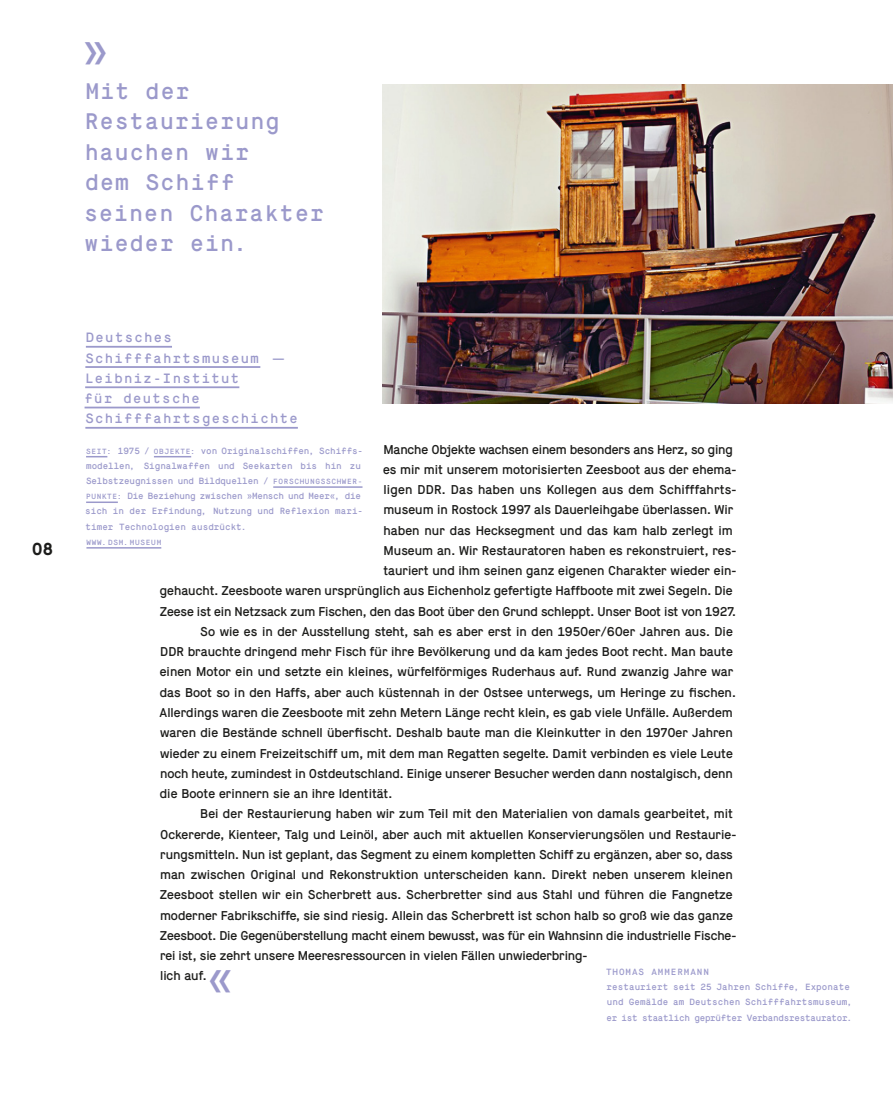
<style>
.page{position:relative;width:893px;height:1106px;background:#fff}
.page>*{position:absolute;margin:0;border:0;box-sizing:border-box;transform-origin:0 0}
.t1{font:45px "Maison Mono";color:#9b99cb}
.t2{font:22.5px/30.3px "Maison Mono";letter-spacing:.05em;color:#9b99cb}
.t3{font:700 17.25px "Maison";color:#1d1d1b}
.t4{font:13.5px/20.2px "Maison Mono";letter-spacing:.1em;color:#9b99cb}
.t5{font:12.75px "Maison";color:#1d1d1b}
.t6{font:9px/15.1px "Maison Mono";letter-spacing:-.005em;color:#9b99cb}
.t7{font:7.5px "Maison Mono";letter-spacing:.1em;color:#9b99cb}
.s1{font-size:7.5px}
</style>
<div class="page">
<hr style="left:86px;top:346px;width:86px;height:2px;background:#9b99cb">
<hr style="left:85px;top:366px;width:175px;height:2px;background:#9b99cb">
<hr style="left:85px;top:386px;width:154px;height:2px;background:#9b99cb">
<hr style="left:85px;top:406px;width:115px;height:2px;background:#9b99cb">
<hr style="left:85px;top:427px;width:213px;height:2px;background:#9b99cb">
<svg style="left:86px;top:456px;width:21px;height:1px"></svg>
<hr style="left:154px;top:456px;width:37px;height:1px;background:#9b99cb">
<hr style="left:273px;top:486px;width:89px;height:2px;background:#9b99cb">
<hr style="left:86px;top:501px;width:32px;height:2px;background:#9b99cb">
<hr style="left:86px;top:547px;width:75px;height:1px;background:#9b99cb">
<img style="left:383px;top:84px;width:510px;height:319px">
<h3 class="t3" style="left:32px;top:538px;width:23px">08</h3>
<h1 class="t1" style="left:81px;top:24px;width:29px">»</h1>
<h2 class="t2" style="left:84px;top:76px;width:242px">Mit der<br>Restaurierung hauchen wir<br>dem Schiff seinen Charakter wieder ein.</h2>
<p class="t4" style="left:85px;top:328px;width:215px">Deutsches<br>Schifffahrtsmuseum —<br>Leibniz-Institut<br>für deutsche<br>Schifffahrtsgeschichte</p>
<p class="t6" style="left:85px;top:443px;width:279px"><span class="s1">SEIT:</span> 1975 / <span class="s1">OBJEKTE:</span> von Originalschiffen, Schiffs&shy;modellen, Signalwaffen und Seekarten bis hin zu Selbstzeugnissen und Bildquellen / <span class="s1">FORSCHUNGSSCHWER-PUNKTE:</span> Die Beziehung zwischen »Mensch und Meer«, die sich in der Erfindung, Nutzung und Reflexion mari&shy;timer Technologien ausdrückt.</p>
<p class="t7" style="left:86px;top:538px;width:76px">WWW.DSM.MUSEUM</p>
<p class="t5" style="left:383px;top:441px;width:351px">Manche Objekte wachsen einem besonders ans Herz, so ging</p>
<p class="t5" style="left:383px;top:462px;width:355px">es mir mit unserem motorisierten Zeesboot aus der ehema-</p>
<p class="t5" style="left:384px;top:482px;width:354px">ligen DDR. Das haben uns Kollegen aus dem Schifffahrts-</p>
<p class="t5" style="left:383px;top:502px;width:351px">museum in Rostock 1997 als Dauerleihgabe überlassen. Wir</p>
<p class="t5" style="left:384px;top:522px;width:351px">haben nur das Hecksegment und das kam halb zerlegt im</p>
<p class="t5" style="left:383px;top:543px;width:354px">Museum an. Wir Restauratoren haben es rekonstruiert, res-</p>
<p class="t5" style="left:383px;top:563px;width:355px">tauriert und ihm seinen ganz eigenen Charakter wieder ein-</p>
<p class="t5" style="left:160px;top:583px;width:574px">gehaucht. Zeesboote waren ursprünglich aus Eichenholz gefertigte Haffboote mit zwei Segeln. Die</p>
<p class="t5" style="left:160px;top:603px;width:577px">Zeese ist ein Netzsack zum Fischen, den das Boot über den Grund schleppt. Unser Boot ist von 1927.</p>
<p class="t5" style="left:200px;top:624px;width:534px">So wie es in der Ausstellung steht, sah es aber erst in den 1950er/60er Jahren aus. Die</p>
<p class="t5" style="left:160px;top:644px;width:574px">DDR brauchte dringend mehr Fisch für ihre Bevölkerung und da kam jedes Boot recht. Man baute</p>
<p class="t5" style="left:160px;top:664px;width:575px">einen Motor ein und setzte ein kleines, würfelförmiges Ruderhaus auf. Rund zwanzig Jahre war</p>
<p class="t5" style="left:160px;top:684px;width:578px">das Boot so in den Haffs, aber auch küstennah in der Ostsee unterwegs, um Heringe zu fischen.</p>
<p class="t5" style="left:160px;top:705px;width:575px">Allerdings waren die Zeesboote mit zehn Metern Länge recht klein, es gab viele Unfälle. Außerdem</p>
<p class="t5" style="left:160px;top:725px;width:574px">waren die Bestände schnell überfischt. Deshalb baute man die Kleinkutter in den 1970er Jahren</p>
<p class="t5" style="left:160px;top:745px;width:574px">wieder zu einem Freizeitschiff um, mit dem man Regatten segelte. Damit verbinden es viele Leute</p>
<p class="t5" style="left:160px;top:765px;width:574px">noch heute, zumindest in Ostdeutschland. Einige unserer Besucher werden dann nostalgisch, denn</p>
<p class="t5" style="left:160px;top:786px;width:234px">die Boote erinnern sie an ihre Identität.</p>
<p class="t5" style="left:200px;top:806px;width:534px">Bei der Restaurierung haben wir zum Teil mit den Materialien von damals gearbeitet, mit</p>
<p class="t5" style="left:160px;top:826px;width:578px">Ockererde, Kienteer, Talg und Leinöl, aber auch mit aktuellen Konservierungsölen und Restaurie-</p>
<p class="t5" style="left:160px;top:846px;width:574px">rungsmitteln. Nun ist geplant, das Segment zu einem kompletten Schiff zu ergänzen, aber so, dass</p>
<p class="t5" style="left:160px;top:867px;width:574px">man zwischen Original und Rekonstruktion unterscheiden kann. Direkt neben unserem kleinen</p>
<p class="t5" style="left:160px;top:887px;width:574px">Zeesboot stellen wir ein Scherbrett aus. Scherbretter sind aus Stahl und führen die Fangnetze</p>
<p class="t5" style="left:160px;top:907px;width:574px">moderner Fabrikschiffe, sie sind riesig. Allein das Scherbrett ist schon halb so groß wie das ganze</p>
<p class="t5" style="left:160px;top:927px;width:578px">Zeesboot. Die Gegenüberstellung macht einem bewusst, was für ein Wahnsinn die industrielle Fische-</p>
<p class="t5" style="left:160px;top:948px;width:429px">rei ist, sie zehrt unsere Meeresressourcen in vielen Fällen unwiederbring-</p>
<p class="t5" style="left:160px;top:968px;width:48px">lich auf.</p>
<h1 class="t1" style="left:207px;top:951px;width:29px">«</h1>
<p class="t6" style="left:606px;top:964px;width:249px">THOMAS AMMERMANN<br>restauriert seit 25 Jahren Schiffe, Exponate und Gemälde am Deutschen Schifffahrtsmuseum, er ist staatlich geprüfter Verbandsrestaurator.</p>
</div>
